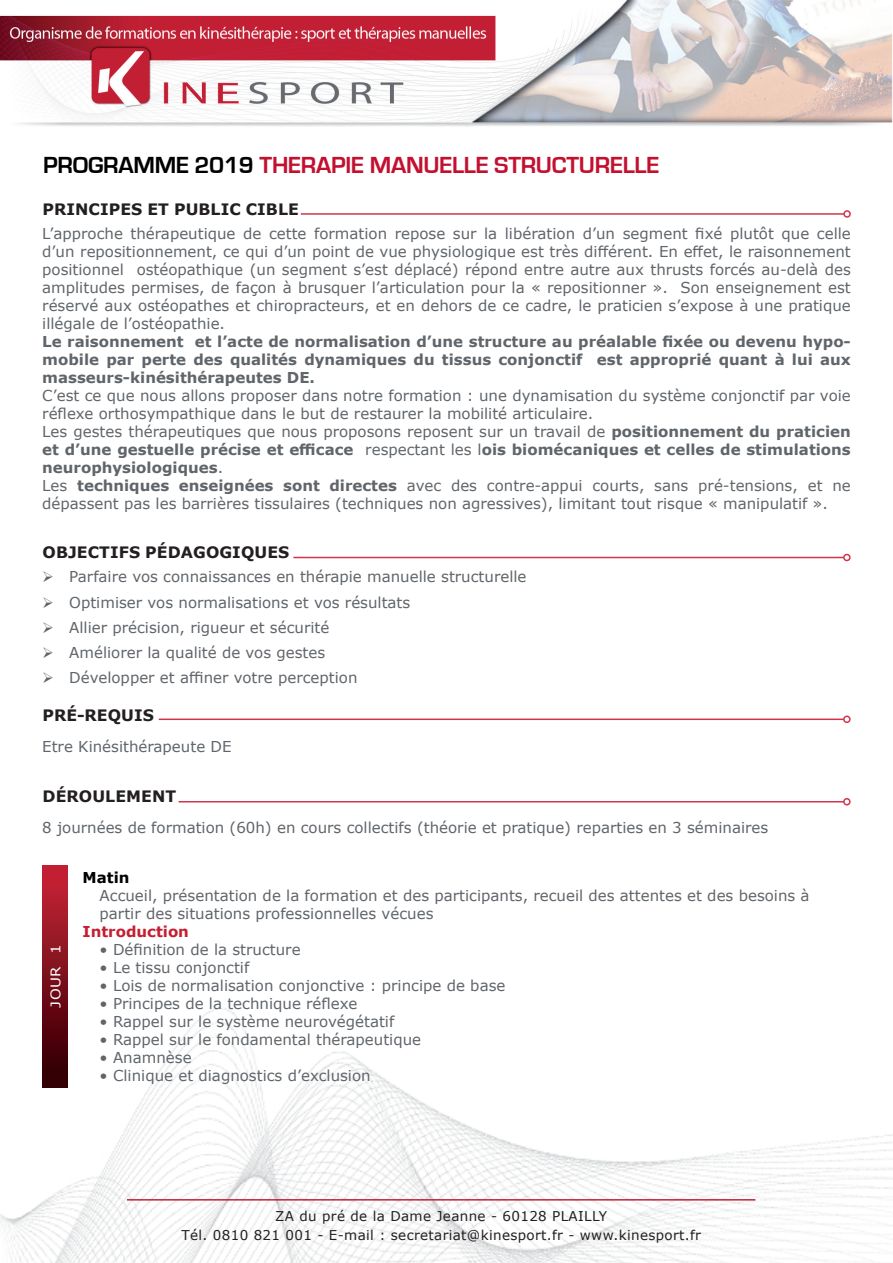
<style>
.page{position:relative;width:893px;height:1263px;background:#fff}
.page>*{position:absolute;margin:0;border:0;box-sizing:border-box;transform-origin:0 0}
.t1{font:700 24px "Eurostile";letter-spacing:-.01em;color:#c3102f}
.t2{font:700 15.75px "Verdana";letter-spacing:.005em;color:#231f20}
.t3{font:15px/18px "Verdana";color:#60656a}
.t4{font:700 15px/18px "Verdana";color:#60656a;text-align:justify}
.t5{font:700 15px "Verdana";color:#c31f33}
.t6{font:700 15px "Verdana";color:#000}
.t7{font:13.5px/19.5px "Verdana";letter-spacing:.025em;color:#231f20;text-align:center}
.t8{font:13.35px "Verdana";color:#fff;scale:1.12 1}
.s1{color:#000}
.s2{font-weight:700}
</style>
<div class="page">
<img style="left:0;top:957px;width:893px;height:306px">
<img style="left:0;top:0;width:893px;height:127px">
<hr style="left:127px;top:1199px;width:628px;height:1px;background:#c31f3b">
<hr style="left:301px;top:213px;width:543px;height:2px;background:#d33449">
<div style="left:843px;top:210px;width:8px;height:8px;border:2px solid #d33449;border-radius:50%"></div>
<hr style="left:293px;top:557px;width:551px;height:1px;background:#d33449">
<div style="left:843px;top:554px;width:8px;height:7px;border:2px solid #d33449;border-radius:50%"></div>
<hr style="left:159px;top:718px;width:685px;height:2px;background:#d33449">
<div style="left:843px;top:715px;width:8px;height:8px;border:2px solid #d33449;border-radius:50%"></div>
<hr style="left:179px;top:801px;width:665px;height:1px;background:#d33449">
<div style="left:843px;top:798px;width:8px;height:7px;border:2px solid #d33449;border-radius:50%"></div>
<div style="left:42px;top:865px;width:25px;height:222px;background:linear-gradient(to bottom,#cc2438,#2c0000)"></div>
<h1 class="t1" style="left:43px;top:152px;width:616px"><span class="s1">PROGRAMME 2019</span> THERAPIE MANUELLE STRUCTURELLE</h1>
<p class="t2" style="left:43px;top:198px;width:246px">Principes et public cible</p>
<p class="t3" style="left:42px;top:224px;width:810px;text-align:justify">L’approche thérapeutique de cette formation repose sur la libération d’un segment fixé plutôt que celle d’un repositionnement, ce qui d’un point de vue physiologique est très différent. En effet, le raisonnement positionnel ostéopathique (un segment s’est déplacé) répond entre autre aux thrusts forcés au-delà des amplitudes permises, de façon à brusquer l’articulation pour la « repositionner ». Son enseignement est réservé aux ostéopathes et chiropracteurs, et en dehors de ce cadre, le praticien s’expose à une pratique illégale de l’ostéopathie.</p>
<p class="t4" style="left:42px;top:332px;width:810px">Le raisonnement et l’acte de normalisation d’une structure au préalable fixée ou devenu hypo&shy;mobile par perte des qualités dynamiques du tissus conjonctif est approprié quant à lui aux masseurs-kinésithérapeutes DE.</p>
<p class="t3" style="left:42px;top:386px;width:810px">C’est ce que nous allons proposer dans notre formation : une dynamisation du système conjonctif par voie réflexe orthosympathique dans le but de restaurer la mobilité articulaire.<br>Les gestes thérapeutiques que nous proposons reposent sur un travail de <span class="s2">positionnement du praticien et d’une gestuelle précise et efficace</span> respectant les l<span class="s2">ois biomécaniques et celles de stimulations neurophysiologiques</span>.<br>Les <span class="s2">techniques enseignées sont directes</span> avec des contre-appui courts, sans pré-tensions, et ne dépassent pas les barrières tissulaires (techniques non agressives), limitant tout risque « manipulatif ».</p>
<p class="t2" style="left:43px;top:541px;width:248px">Objectifs Pédagogiques</p>
<p class="t3" style="left:42px;top:568px;width:486px">➢ Parfaire vos connaissances en thérapie manuelle structurelle</p>
<p class="t3" style="left:42px;top:593px;width:370px">➢ Optimiser vos normalisations et vos résultats</p>
<p class="t3" style="left:42px;top:618px;width:289px">➢ Allier précision, rigueur et sécurité</p>
<p class="t3" style="left:42px;top:643px;width:284px">➢ Améliorer la qualité de vos gestes</p>
<p class="t3" style="left:42px;top:669px;width:317px">➢ Développer et affiner votre perception</p>
<p class="t2" style="left:43px;top:704px;width:113px">Pré-requis</p>
<p class="t3" style="left:42px;top:737px;width:191px">Etre Kinésithérapeute DE</p>
<p class="t2" style="left:43px;top:785px;width:135px">Déroulement</p>
<p class="t3" style="left:42px;top:818px;width:728px">8 journées de formation (60h) en cours collectifs (théorie et pratique) reparties en 3 séminaires</p>
<p class="t8" style="left:46px;top:1008px;width:58px;rotate:-90deg">JOUR 1</p>
<p class="t6" style="left:83px;top:867px;width:48px">Matin</p>
<p class="t3" style="left:100px;top:886px;width:711px">Accueil, présentation de la formation et des participants, recueil des attentes et des besoins à partir des situations professionnelles vécues</p>
<p class="t5" style="left:83px;top:921px;width:108px">Introduction</p>
<p class="t3" style="left:100px;top:940px;width:203px">• Définition de la structure</p>
<p class="t3" style="left:100px;top:958px;width:151px">• Le tissu conjonctif</p>
<p class="t3" style="left:100px;top:976px;width:407px">• Lois de normalisation conjonctive : principe de base</p>
<p class="t3" style="left:100px;top:994px;width:259px">• Principes de la technique réflexe</p>
<p class="t3" style="left:100px;top:1012px;width:296px">• Rappel sur le système neurovégétatif</p>
<p class="t3" style="left:100px;top:1030px;width:323px">• Rappel sur le fondamental thérapeutique</p>
<p class="t3" style="left:100px;top:1048px;width:94px">• Anamnèse</p>
<p class="t3" style="left:100px;top:1066px;width:273px">• Clinique et diagnostics d’exclusion</p>
<p class="t7" style="left:181px;top:1206px;width:521px">ZA du pré de la Dame Jeanne - 60128 PLAILLY<br>Tél. 0810 821 001 - E-mail : secretariat@kinesport.fr - www.kinesport.fr</p>
</div>
